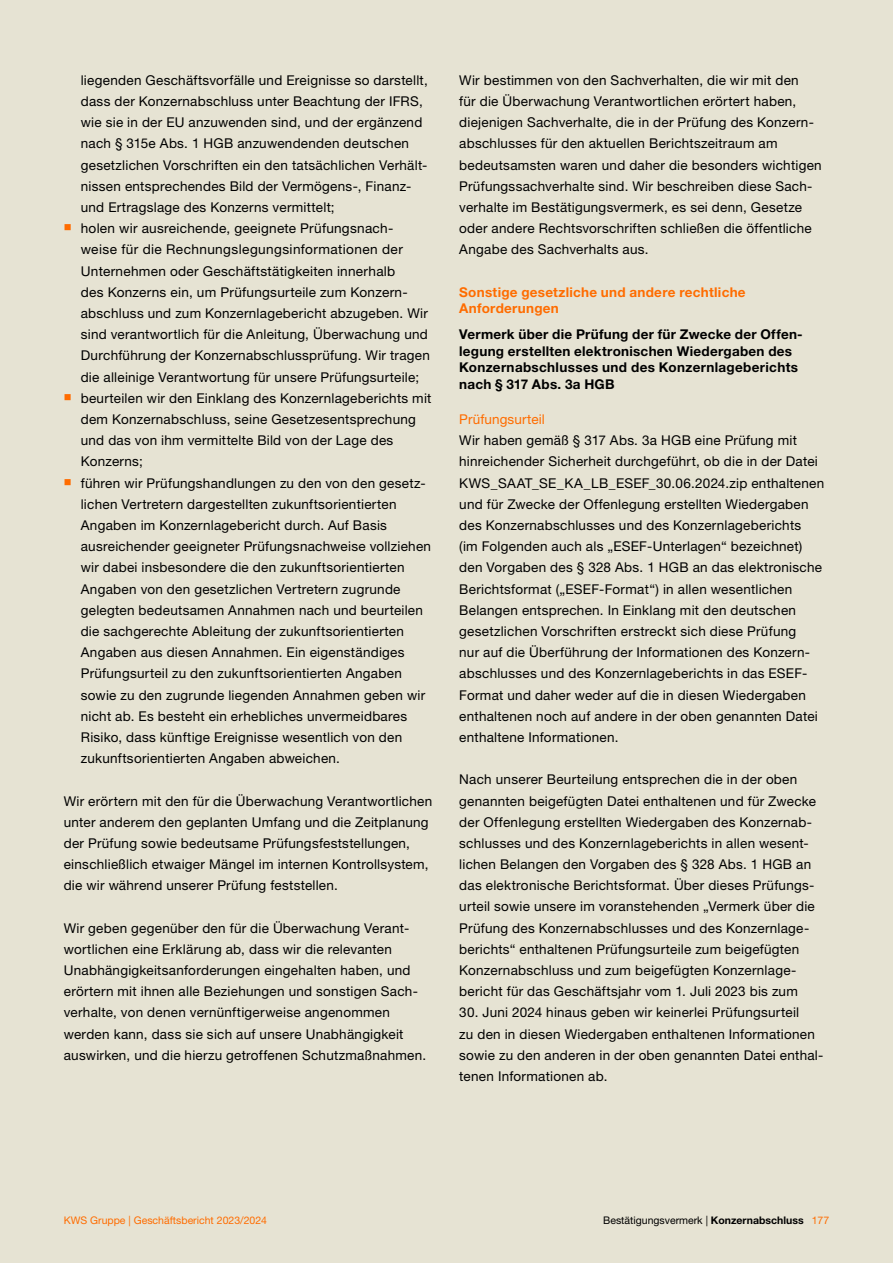
<style>
.page{position:relative;width:893px;height:1263px;background:#e6e3d3}
.page>*{position:absolute;margin:0;border:0;box-sizing:border-box;transform-origin:0 0}
.t1{font:13.5px/21.1px "Helvetica Neue LT Std";letter-spacing:.02em;color:#000}
.t2{font:700 13.5px/16.5px "Helvetica Neue LT Std";letter-spacing:.02em;color:#000}
.t3{font:700 13.5px/16.5px "Helvetica Neue LT Std";letter-spacing:.02em;color:#ff6c00}
.t4{font:13.5px "Helvetica Neue LT Std";letter-spacing:.01em;color:#ff6c00}
.t5{font:10.5px "Helvetica Neue LT Std";color:#000}
.t6{font:10.5px "Helvetica Neue LT Std";color:#ff6c00}
.s1{font-weight:700}
.s2{color:#ff6c00}
</style>
<div class="page">
<p class="t1" style="left:81px;top:69px;width:352px">liegenden Geschäftsvorfälle und Ereignisse so darstellt, dass der Konzernabschluss unter Beachtung der IFRS, wie sie in der EU anzuwenden sind, und der ergänzend nach § 315e Abs. 1 HGB anzuwendenden deutschen gesetzlichen Vorschriften ein den tatsächlichen Verhält&shy;nissen entsprechendes Bild der Vermögens-, Finanz&shy;und Ertragslage des Konzerns vermittelt;<br>holen wir ausreichende, geeignete Prüfungsnach&shy;weise für die Rechnungslegungsinformationen der Unternehmen oder Geschäftstätigkeiten innerhalb<br>des Konzerns ein, um Prüfungsurteile zum Konzern&shy;abschluss und zum Konzernlagebericht abzugeben. Wir sind verantwortlich für die Anleitung, Überwachung und Durchführung der Konzernabschlussprüfung. Wir tragen die alleinige Verantwortung für unsere Prüfungsurteile; beurteilen wir den Einklang des Konzernlageberichts mit dem Konzernabschluss, seine Gesetzesentsprechung und das von ihm vermittelte Bild von der Lage des Konzerns;<br>führen wir Prüfungshandlungen zu den von den gesetz&shy;lichen Vertretern dargestellten zukunftsorientierten Angaben im Konzernlagebericht durch. Auf Basis ausreichender geeigneter Prüfungsnachweise vollziehen wir dabei insbesondere die den zukunftsorientierten Angaben von den gesetzlichen Vertretern zugrunde gelegten bedeutsamen Annahmen nach und beurteilen die sachgerechte Ableitung der zukunftsorientierten Angaben aus diesen Annahmen. Ein eigenständiges Prüfungsurteil zu den zukunftsorientierten Angaben sowie zu den zugrunde liegenden Annahmen geben wir nicht ab. Es besteht ein erhebliches unvermeidbares Risiko, dass künftige Ereignisse wesentlich von den zukunftsorientierten Angaben abweichen.</p>
<p class="t1" style="left:64px;top:790px;width:370px">Wir erörtern mit den für die Überwachung Verantwortlichen unter anderem den geplanten Umfang und die Zeitplanung der Prüfung sowie bedeutsame Prüfungsfeststellungen, einschließlich etwaiger Mängel im internen Kontrollsystem, die wir während unserer Prüfung feststellen.</p>
<p class="t1" style="left:64px;top:917px;width:364px">Wir geben gegenüber den für die Überwachung Verant&shy;wortlichen eine Erklärung ab, dass wir die relevanten Unabhängigkeitsanforderungen eingehalten haben, und erörtern mit ihnen alle Beziehungen und sonstigen Sach&shy;verhalte, von denen vernünftigerweise angenommen werden kann, dass sie sich auf unsere Unabhängigkeit auswirken, und die hierzu getroffenen Schutzmaßnahmen.</p>
<p class="t1" style="left:459px;top:69px;width:364px">Wir bestimmen von den Sachverhalten, die wir mit den<br>für die Überwachung Verantwortlichen erörtert haben, diejenigen Sachverhalte, die in der Prüfung des Konzern&shy;abschlusses für den aktuellen Berichtszeitraum am bedeutsamsten waren und daher die besonders wichtigen Prüfungssachverhalte sind. Wir beschreiben diese Sach&shy;verhalte im Bestätigungsvermerk, es sei denn, Gesetze oder andere Rechtsvorschriften schließen die öffentliche Angabe des Sachverhalts aus.</p>
<p class="t3" style="left:459px;top:283px;width:288px">Sonstige gesetzliche und andere rechtliche<br>Anforderungen</p>
<p class="t2" style="left:459px;top:326px;width:344px">Vermerk über die Prüfung der für Zwecke der Offen&shy;legung erstellten elektronischen Wiedergaben des Konzernabschlusses und des Konzernlageberichts nach § 317 Abs. 3a HGB</p>
<p class="t4" style="left:459px;top:411px;width:87px">Prüfungsurteil</p>
<p class="t1" style="left:459px;top:430px;width:367px">Wir haben gemäß § 317 Abs. 3a HGB eine Prüfung mit hinreichender Sicherheit durchgeführt, ob die in der Datei KWS_SAAT_SE_KA_LB_ESEF_30.06.2024.zip enthaltenen und für Zwecke der Offenlegung erstellten Wiedergaben des Konzernabschlusses und des Konzernlageberichts<br>(im Folgenden auch als „ESEF-Unterlagen“ bezeichnet) den Vorgaben des § 328 Abs. 1 HGB an das elektronische Berichtsformat („ESEF-Format“) in allen wesentlichen Belangen entsprechen. In Einklang mit den deutschen gesetzlichen Vorschriften erstreckt sich diese Prüfung<br>nur auf die Überführung der Informationen des Konzern&shy;abschlusses und des Konzernlageberichts in das ESEF-Format und daher weder auf die in diesen Wiedergaben enthaltenen noch auf andere in der oben genannten Datei enthaltene Informationen.</p>
<p class="t1" style="left:459px;top:769px;width:358px">Nach unserer Beurteilung entsprechen die in der oben genannten beigefügten Datei enthaltenen und für Zwecke der Offenlegung erstellten Wiedergaben des Konzernab&shy;schlusses und des Konzernlageberichts in allen wesent&shy;lichen Belangen den Vorgaben des § 328 Abs. 1 HGB an das elektronische Berichtsformat. Über dieses Prüfungs&shy;urteil sowie unsere im voranstehenden „Vermerk über die Prüfung des Konzernabschlusses und des Konzernlage&shy;berichts“ enthaltenen Prüfungsurteile zum beigefügten Konzernabschluss und zum beigefügten Konzernlage&shy;bericht für das Geschäftsjahr vom 1. Juli 2023 bis zum</p>
<p class="t1" style="left:459px;top:1002px;width:366px">30. Juni 2024 hinaus geben wir keinerlei Prüfungsurteil<br>zu den in diesen Wiedergaben enthaltenen Informationen sowie zu den anderen in der oben genannten Datei enthal&shy;tenen Informationen ab.</p>
<p class="t6" style="left:64px;top:1214px;width:205px">KWS Gruppe | Geschäftsbericht 2023/2024</p>
<p class="t5" style="left:603px;top:1214px;width:227px">Bestätigungsvermerk | <span class="s1">Konzernabschluss</span> <span class="s2">177</span></p>
</div>
